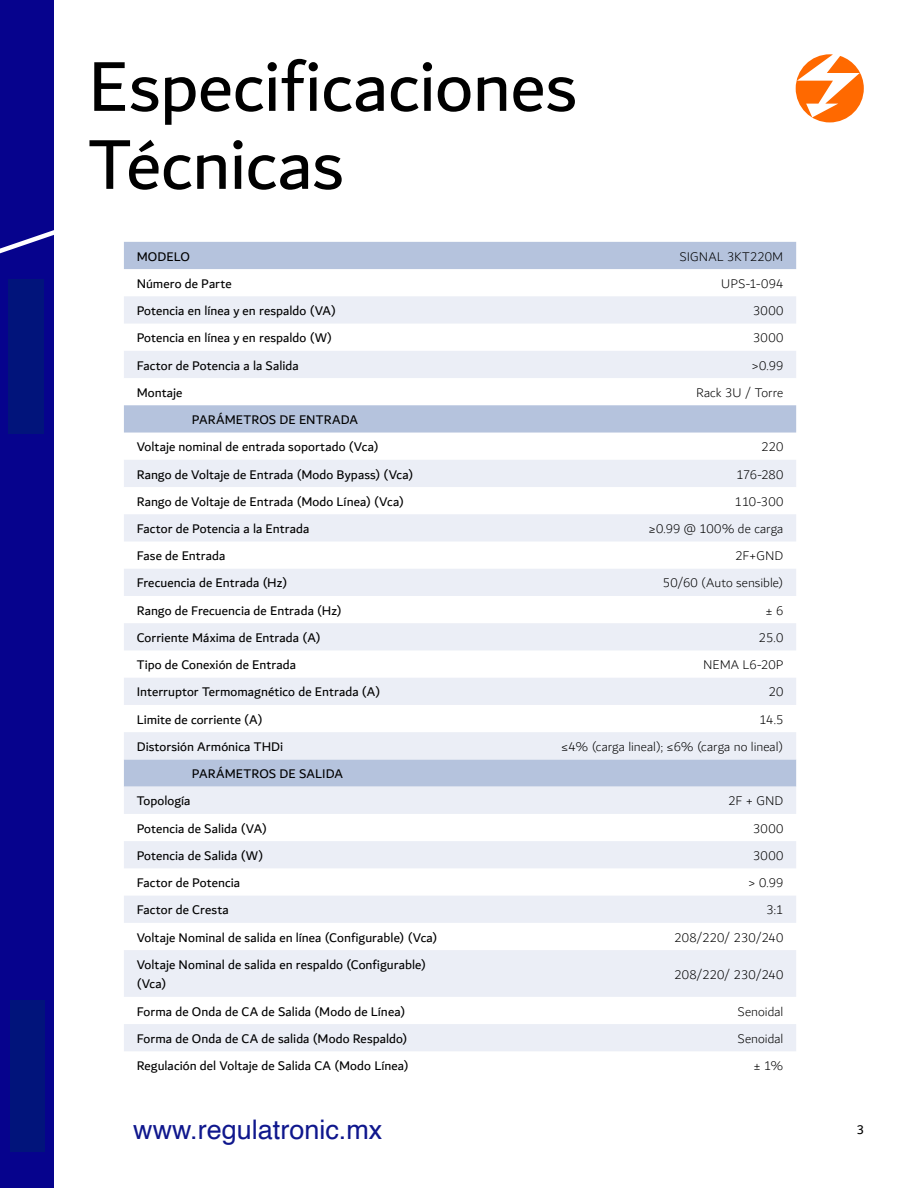
<style>
.page{position:relative;width:918px;height:1188px;background:#fff}
.page>*{position:absolute;margin:0;border:0;box-sizing:border-box;transform-origin:0 0}
.t1{font:75px/78px "Dubai";letter-spacing:-.005em;color:#000}
.t2{font:27px "Helvetica";color:#0f178d}
.t3{font:13.5px/27.3px "Dubai";letter-spacing:.005em;color:#000}
.t4{font:300 13.5px "Dubai";letter-spacing:.005em;color:#000}
</style>
<div class="page">
<div style="left:0;top:0;width:54px;height:1188px;background:#06038d"></div>
<svg style="left:0;top:230px;width:54px;height:24px"></svg>
<svg style="left:796px;top:54px;width:68px;height:68px"></svg>
<div style="left:124px;top:242px;width:672px;height:27px;background:#b5c3dd"></div>
<svg style="left:124px;top:296px;width:672px;height:755px;fill:#ebeef6"></svg>
<div style="left:124px;top:460px;width:672px;height:27px;background:#ebeef6"></div>
<div style="left:10px;top:1000px;width:35px;height:151px;background:#01147b"></div>
<div style="left:8px;top:279px;width:36px;height:155px;background:#01147b"></div>
<h1 class="t1" style="left:88px;top:46px;width:491px">Especificaciones<br>Técnicas</h1>
<p class="t3" style="left:137px;top:242px;width:55px">MODELO</p>
<p class="t4" style="left:679px;top:246px;width:105px">SIGNAL 3KT220M</p>
<p class="t3" style="left:137px;top:270px;width:97px">Número de Parte</p>
<p class="t4" style="left:721px;top:273px;width:64px">UPS-1-094</p>
<p class="t3" style="left:137px;top:297px;width:201px">Potencia en línea y en respaldo (VA)</p>
<p class="t4" style="left:753px;top:300px;width:32px">3000</p>
<p class="t3" style="left:137px;top:324px;width:197px">Potencia en línea y en respaldo (W)</p>
<p class="t4" style="left:753px;top:328px;width:32px">3000</p>
<p class="t3" style="left:137px;top:351px;width:164px">Factor de Potencia a la Salida</p>
<p class="t4" style="left:752px;top:355px;width:33px">&gt;0.99</p>
<p class="t3" style="left:137px;top:378px;width:47px">Montaje</p>
<p class="t4" style="left:696px;top:382px;width:89px">Rack 3U / Torre</p>
<p class="t3" style="left:137px;top:406px;width:243px;text-indent:55px">PARÁMETROS DE ENTRADA<br>Voltaje nominal de entrada soportado (Vca)</p>
<p class="t4" style="left:762px;top:437px;width:23px">220</p>
<p class="t3" style="left:137px;top:460px;width:278px">Rango de Voltaje de Entrada (Modo Bypass) (Vca)</p>
<p class="t4" style="left:736px;top:464px;width:49px">176-280</p>
<p class="t3" style="left:137px;top:487px;width:269px">Rango de Voltaje de Entrada (Modo Línea) (Vca)</p>
<p class="t4" style="left:735px;top:491px;width:50px">110-300</p>
<p class="t3" style="left:137px;top:515px;width:174px">Factor de Potencia a la Entrada</p>
<p class="t4" style="left:649px;top:518px;width:136px">≥0.99 @ 100% de carga</p>
<p class="t3" style="left:137px;top:542px;width:90px">Fase de Entrada</p>
<p class="t4" style="left:736px;top:545px;width:49px">2F+GND</p>
<p class="t3" style="left:137px;top:569px;width:152px">Frecuencia de Entrada (Hz)</p>
<p class="t4" style="left:663px;top:573px;width:122px">50/60 (Auto sensible)</p>
<p class="t3" style="left:137px;top:596px;width:207px">Rango de Frecuencia de Entrada (Hz)</p>
<p class="t4" style="left:765px;top:600px;width:20px">± 6</p>
<p class="t3" style="left:137px;top:624px;width:186px">Corriente Máxima de Entrada (A)</p>
<p class="t4" style="left:759px;top:627px;width:26px">25.0</p>
<p class="t3" style="left:137px;top:651px;width:161px">Tipo de Conexión de Entrada</p>
<p class="t4" style="left:703px;top:654px;width:82px">NEMA L6-20P</p>
<p class="t3" style="left:137px;top:678px;width:245px">Interruptor Termomagnético de Entrada (A)</p>
<p class="t4" style="left:769px;top:682px;width:16px">20</p>
<p class="t3" style="left:137px;top:705px;width:127px">Limite de corriente (A)</p>
<p class="t4" style="left:760px;top:709px;width:25px">14.5</p>
<p class="t3" style="left:137px;top:733px;width:148px">Distorsión Armónica THDi</p>
<p class="t4" style="left:561px;top:736px;width:224px">≤4% (carga lineal); ≤6% (carga no lineal)</p>
<p class="t3" style="left:192px;top:760px;width:153px">PARÁMETROS DE SALIDA</p>
<p class="t3" style="left:137px;top:787px;width:55px">Topología</p>
<p class="t4" style="left:728px;top:791px;width:56px">2F + GND</p>
<p class="t3" style="left:137px;top:814px;width:132px">Potencia de Salida (VA)</p>
<p class="t4" style="left:753px;top:818px;width:32px">3000</p>
<p class="t3" style="left:137px;top:842px;width:128px">Potencia de Salida (W)</p>
<p class="t4" style="left:753px;top:845px;width:32px">3000</p>
<p class="t3" style="left:137px;top:869px;width:105px">Factor de Potencia</p>
<p class="t4" style="left:748px;top:872px;width:37px">&gt; 0.99</p>
<p class="t3" style="left:137px;top:896px;width:94px">Factor de Cresta</p>
<p class="t4" style="left:767px;top:900px;width:18px">3:1</p>
<p class="t3" style="left:137px;top:923px;width:302px">Voltaje Nominal de salida en línea (Configurable) (Vca)</p>
<p class="t4" style="left:675px;top:927px;width:110px">208/220/ 230/240</p>
<p class="t3" style="left:137px;top:954px;width:291px;line-height:19.5px">Voltaje Nominal de salida en respaldo (Configurable) (Vca)</p>
<p class="t4" style="left:675px;top:964px;width:110px">208/220/ 230/240</p>
<p class="t3" style="left:137px;top:997px;width:270px">Forma de Onda de CA de Salida (Modo de Línea)</p>
<p class="t4" style="left:738px;top:1001px;width:47px">Senoidal</p>
<p class="t3" style="left:137px;top:1025px;width:272px">Forma de Onda de CA de salida (Modo Respaldo)</p>
<p class="t4" style="left:738px;top:1028px;width:47px">Senoidal</p>
<p class="t3" style="left:137px;top:1052px;width:273px">Regulación del Voltaje de Salida CA (Modo Línea)</p>
<p class="t4" style="left:754px;top:1055px;width:31px">± 1%</p>
<h2 class="t2" style="left:133px;top:1118px;width:251px">www.regulatronic.mx</h2>
<p class="t3" style="left:857px;top:1116px;width:9px">3</p>
</div>
